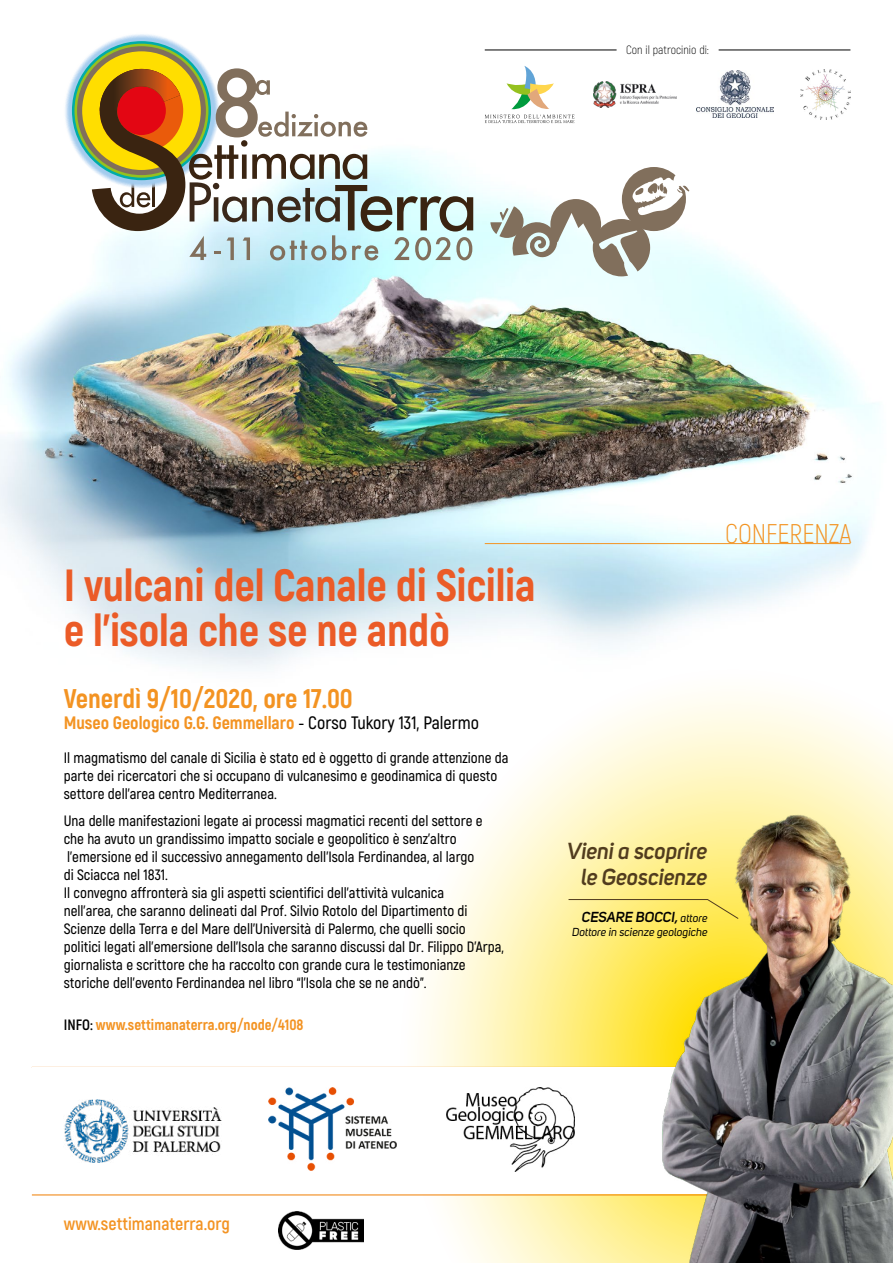
<style>
.page{position:relative;width:893px;height:1263px;background:#fff}
.page>*{position:absolute;margin:0;border:0;box-sizing:border-box;transform-origin:0 0}
.t1{font:800 45px/45px "Akrobat";letter-spacing:-.005em;color:#eb5b27}
.t2{font:800 27px "Akrobat";color:#f39322}
.t3{font:300 27px "Akrobat";color:#f39322}
.t4{font:italic 600 22.95px/25.8px "Uni Sans";letter-spacing:-.01em;color:#513c1e;text-align:right}
.t5{font:800 18px "Akrobat";color:#f39322}
.t6{font:700 18px "Akrobat";color:#f39322}
.t7{font:600 15px/18px "Akrobat";color:#000}
.t8{font:800 15px "Akrobat";color:#f39322}
.t9{font:italic 600 14.4px "Uni Sans";color:#000}
.t10{font:300 12px "Akrobat";color:#000}
.t11{font:italic 11.4px "Uni Sans";color:#000}
.s1{font-weight:600;color:#000}
.s2{font-weight:700;color:#000}
.s3{font-size:12.9px}
.s4{font-weight:400;font-size:11.4px}
</style>
<div class="page">
<img style="left:0;top:49px;width:879px;height:1201px">
<svg style="left:400px;top:669px;width:493px;height:594px"></svg>
<hr style="left:32px;top:1067px;width:652px;height:1px;background:#ef7d00">
<hr style="left:32px;top:1195px;width:693px;height:1px;background:#ef7d00">
<div style="left:33px;top:1068px;width:691px;height:126px;background:#fff"></div>
<img style="left:278px;top:1211px;width:85px;height:38px">
<svg style="left:64px;top:33px;width:155px;height:156px"></svg>
<svg style="left:72px;top:41px;width:139px;height:139px"></svg>
<div style="left:75px;top:44px;width:133px;height:134px;background:#95c11f;border-radius:50%"></div>
<div style="left:77px;top:46px;width:129px;height:129px;background:#816f5c;border-radius:50%"></div>
<div style="left:82px;top:51px;width:119px;height:119px;background:#ffde00;border-radius:50%"></div>
<svg style="left:92px;top:68px;width:381px;height:192px"></svg>
<hr style="left:485px;top:50px;width:132px;height:1px;background:#000">
<hr style="left:719px;top:50px;width:131px;height:1px;background:#000">
<img style="left:800px;top:69px;width:50px;height:50px">
<img style="left:594px;top:82px;width:83px;height:25px">
<svg style="left:485px;top:66px;width:89px;height:57px"></svg>
<img style="left:696px;top:71px;width:77px;height:47px">
<svg style="left:568px;top:899px;width:81px;height:20px"></svg>
<hr style="left:485px;top:543px;width:365px;height:1px;background:#f39322">
<img style="left:64px;top:1099px;width:157px;height:63px">
<img style="left:446px;top:1087px;width:128px;height:84px">
<img style="left:269px;top:1088px;width:128px;height:82px">
<img style="left:649px;top:806px;width:244px;height:457px">
<svg style="left:490px;top:167px;width:199px;height:109px"></svg>
<p class="t10" style="left:626px;top:42px;width:84px">Con il patrocinio di:</p>
<h1 class="t1" style="left:64px;top:563px;width:474px">I vulcani del Canale di Sicilia e l’isola che se ne andò</h1>
<h2 class="t2" style="left:64px;top:681px;width:291px">Venerdì 9/10/2020, ore 17.00</h2>
<p class="t5" style="left:64px;top:712px;width:417px">Museo Geologico G.G. Gemmellaro <span class="s1">- Corso Tukory 131, Palermo</span></p>
<p class="t7" style="left:64px;top:748px;width:446px">Il magmatismo del canale di Sicilia è stato ed è oggetto di grande attenzione da parte dei ricercatori che si occupano di vulcanesimo e geodinamica di questo settore dell’area centro Mediterranea.</p>
<p class="t7" style="left:64px;top:811px;width:442px">Una delle manifestazioni legate ai processi magmatici recenti del settore e che ha avuto un grandissimo impatto sociale e geopolitico è senz’altro l’emersione ed il successivo annegamento dell’Isola Ferdinandea, al largo<br>di Sciacca nel 1831.<br>Il convegno affronterà sia gli aspetti scientifici dell’attività vulcanica<br>nell’area, che saranno delineati dal Prof. Silvio Rotolo del Dipartimento di Scienze della Terra e del Mare dell’Università di Palermo, che quelli socio politici legati all’emersione dell’Isola che saranno discussi dal Dr. Filippo D’Arpa, giornalista e scrittore che ha raccolto con grande cura le testimonianze storiche dell’evento Ferdinandea nel libro “l’Isola che se ne andò”.</p>
<p class="t8" style="left:64px;top:1015px;width:241px"><span class="s2">INFO:</span> www.settimanaterra.org/node/4108</p>
<h2 class="t3" style="left:725px;top:518px;width:128px">CONFERENZA</h2>
<h3 class="t4" style="left:567px;top:838px;width:142px">Vieni a scoprire le Geoscienze</h3>
<p class="t9" style="left:582px;top:908px;width:127px">CESARE BOCCI<span class="s3">,</span> <span class="s4">attore</span></p>
<p class="t11" style="left:572px;top:925px;width:137px">Dottore in scienze geologiche</p>
<p class="t6" style="left:64px;top:1212px;width:168px">www.settimanaterra.org</p>
</div>
